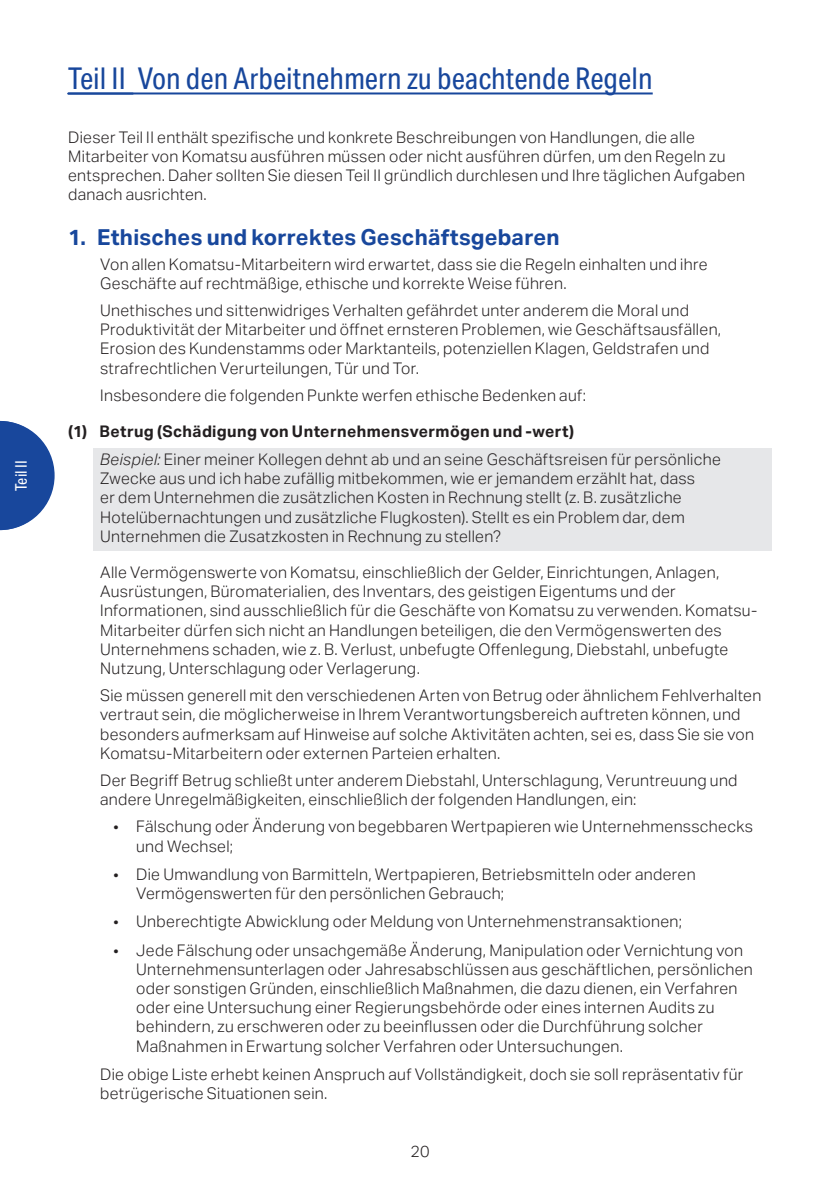
<style>
.page{position:relative;width:840px;height:1191px;background:#fff}
.page>*{position:absolute;margin:0;border:0;box-sizing:border-box;transform-origin:0 0}
.t1{font:30px "Aktiv Grotesk Cd";color:#18479c}
.t2{font:700 22px "Aktiv Grotesk";letter-spacing:.01em;color:#18479c}
.t3{font:300 16px/19.2px "Aktiv Grotesk";letter-spacing:.02em;color:#231f20}
.t4{font:16px "Aktiv Grotesk Cd";letter-spacing:.01em;color:#fff}
.s1{font-weight:700}
.s2{font-style:italic}
</style>
<div class="page">
<hr style="left:68px;top:92px;width:584px;height:2px;background:#18479c">
<div style="left:94px;top:448px;width:677px;height:103px;background:#e6e7e9"></div>
<hr style="left:68px;top:93px;width:65px;height:2px;background:#18479c">
<svg style="left:0;top:421px;width:55px;height:109px"></svg>
<p class="t4" style="left:12px;top:491px;width:33px;rotate:-90deg">Teil II</p>
<h1 class="t1" style="left:68px;top:62px;width:585px">Teil II Von den Arbeitnehmern zu beachtende Regeln</h1>
<p class="t3" style="left:68px;top:128px;width:678px">Dieser Teil II enthält spezifische und konkrete Beschreibungen von Handlungen, die alle Mitarbeiter von Komatsu ausführen müssen oder nicht ausführen dürfen, um den Regeln zu entsprechen. Daher sollten Sie diesen Teil II gründlich durchlesen und Ihre täglichen Aufgaben danach ausrichten.</p>
<h2 class="t2" style="left:68px;top:224px;width:493px">1. Ethisches und korrektes Geschäftsgebaren</h2>
<p class="t3" style="left:100px;top:254px;width:608px">Von allen Komatsu-Mitarbeitern wird erwartet, dass sie die Regeln einhalten und ihre<br>Geschäfte auf rechtmäßige, ethische und korrekte Weise führen.</p>
<p class="t3" style="left:100px;top:301px;width:622px">Unethisches und sittenwidriges Verhalten gefährdet unter anderem die Moral und Produktivität der Mitarbeiter und öffnet ernsteren Problemen, wie Geschäftsausfällen, Erosion des Kundenstamms oder Marktanteils, potenziellen Klagen, Geldstrafen und strafrechtlichen Verurteilungen, Tür und Tor.</p>
<p class="t3" style="left:100px;top:386px;width:487px">Insbesondere die folgenden Punkte werfen ethische Bedenken auf:</p>
<p class="t3" style="left:100px;top:417px;width:622px;line-height:28px;text-indent:-32px"><span class="s1">(1) Betrug (Schädigung von Unternehmensvermögen und -wert)<br></span><span class="s2">Beispiel:</span> Einer meiner Kollegen dehnt ab und an seine Geschäftsreisen für persönliche</p>
<p class="t3" style="left:100px;top:469px;width:596px">Zwecke aus und ich habe zufällig mitbekommen, wie er jemandem erzählt hat, dass er dem Unternehmen die zusätzlichen Kosten in Rechnung stellt (z. B. zusätzliche Hotelübernachtungen und zusätzliche Flugkosten). Stellt es ein Problem dar, dem Unternehmen die Zusatzkosten in Rechnung zu stellen?</p>
<p class="t3" style="left:100px;top:563px;width:658px">Alle Vermögenswerte von Komatsu, einschließlich der Gelder, Einrichtungen, Anlagen, Ausrüstungen, Büromaterialien, des Inventars, des geistigen Eigentums und der Informationen, sind ausschließlich für die Geschäfte von Komatsu zu verwenden. Komatsu-Mitarbeiter dürfen sich nicht an Handlungen beteiligen, die den Vermögenswerten des Unternehmens schaden, wie z. B. Verlust, unbefugte Offenlegung, Diebstahl, unbefugte Nutzung, Unterschlagung oder Verlagerung.</p>
<p class="t3" style="left:100px;top:686px;width:662px">Sie müssen generell mit den verschiedenen Arten von Betrug oder ähnlichem Fehlverhalten vertraut sein, die möglicherweise in Ihrem Verantwortungsbereich auftreten können, und besonders aufmerksam auf Hinweise auf solche Aktivitäten achten, sei es, dass Sie sie von Komatsu-Mitarbeitern oder externen Parteien erhalten.</p>
<p class="t3" style="left:100px;top:771px;width:638px">Der Begriff Betrug schließt unter anderem Diebstahl, Unterschlagung, Veruntreuung und andere Unregelmäßigkeiten, einschließlich der folgenden Handlungen, ein:</p>
<p class="t3" style="left:136px;top:817px;width:618px;text-indent:-23px">• Fälschung oder Änderung von begebbaren Wertpapieren wie Unternehmensschecks und Wechsel;</p>
<p class="t3" style="left:136px;top:864px;width:560px;text-indent:-23px">• Die Umwandlung von Barmitteln, Wertpapieren, Betriebsmitteln oder anderen<br>Vermögenswerten für den persönlichen Gebrauch;</p>
<p class="t3" style="left:113px;top:912px;width:569px">• Unberechtigte Abwicklung oder Meldung von Unternehmenstransaktionen;</p>
<p class="t3" style="left:136px;top:940px;width:618px;text-indent:-23px">• Jede Fälschung oder unsachgemäße Änderung, Manipulation oder Vernichtung von Unternehmensunterlagen oder Jahresabschlüssen aus geschäftlichen, persönlichen oder sonstigen Gründen, einschließlich Maßnahmen, die dazu dienen, ein Verfahren oder eine Untersuchung einer Regierungsbehörde oder eines internen Audits zu behindern, zu erschweren oder zu beeinflussen oder die Durchführung solcher Maßnahmen in Erwartung solcher Verfahren oder Untersuchungen.</p>
<p class="t3" style="left:100px;top:1064px;width:644px">Die obige Liste erhebt keinen Anspruch auf Vollständigkeit, doch sie soll repräsentativ für betrügerische Situationen sein.</p>
<p class="t3" style="left:410px;top:1142px;width:21px">20</p>
</div>
